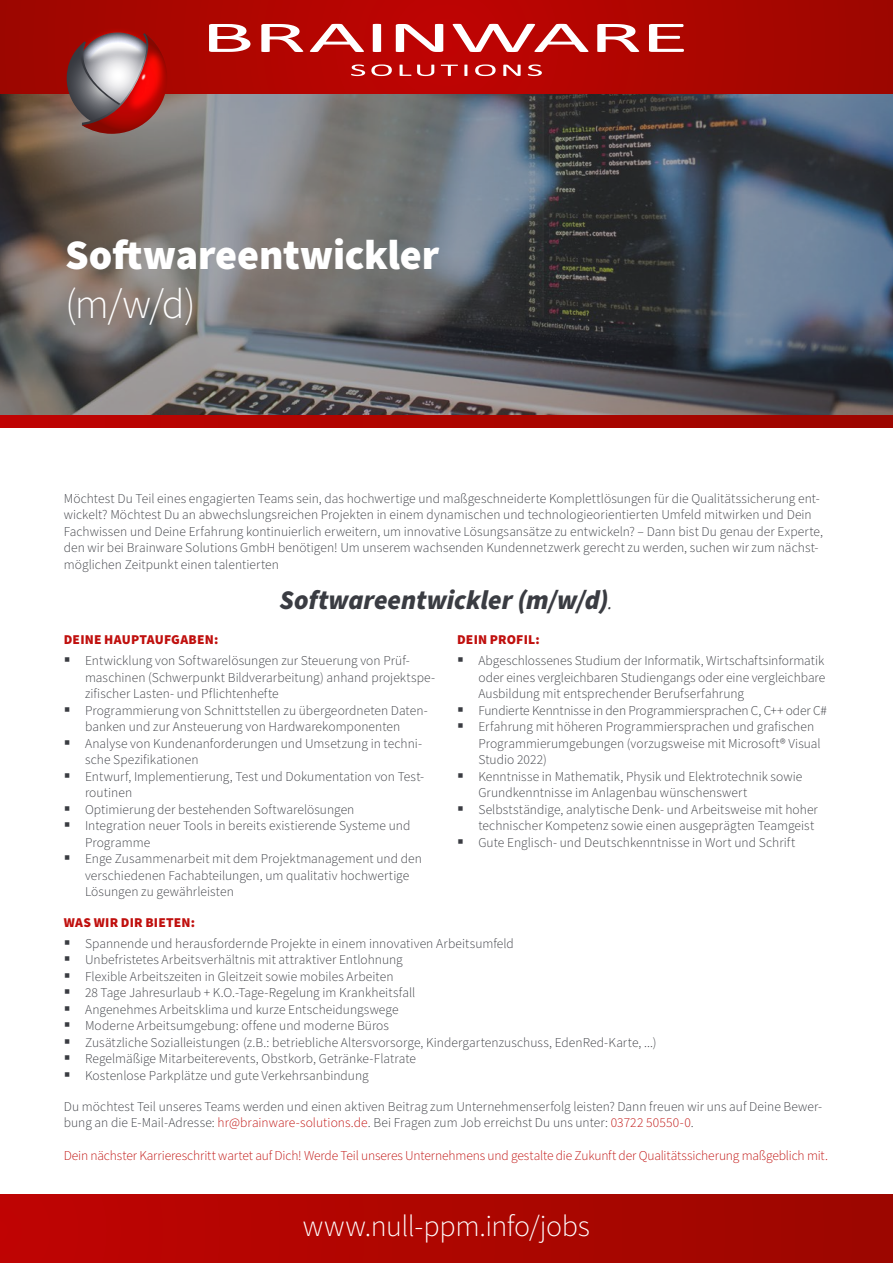
<style>
.page{position:relative;width:893px;height:1263px;background:#fff}
.page>*{position:absolute;margin:0;border:0;box-sizing:border-box;transform-origin:0 0}
.t1{font:900 42px/49.5px "Source Sans Pro";letter-spacing:-.005em;color:#fff}
.t2{font:300 30px "Source Sans Pro";letter-spacing:-.015em;color:#fff}
.t3{font:italic 900 27px "Source Sans Pro";letter-spacing:-.005em;color:#3a3c42}
.t4{font:300 13.5px/16.5px "Source Sans Pro";letter-spacing:.005em;color:#3a3c42}
.t5{font:300 13.5px "Source Sans Pro";letter-spacing:-.01em;color:#c0100e}
.t6{font:900 13.5px "Source Sans Pro";letter-spacing:.015em;color:#c0100e}
.s1{font-weight:300}
.s2{color:#c0100e}
</style>
<div class="page">
<div style="left:0;top:1194px;width:893px;height:69px;background:linear-gradient(to right,#bf0402,#9c0700)"></div>
<svg style="left:0;top:94px;width:893px;height:321px;background:#5f6267"></svg>
<svg style="left:0;top:415px;width:893px;height:12px;background:#ad0500"></svg>
<svg style="left:0;top:0;width:893px;height:94px;background:#ac0500"></svg>
<svg style="left:66px;top:32px;width:108px;height:105px;background:#8c5e5c"></svg>
<img style="left:121px;top:45px;width:47px;height:71px">
<img style="left:75px;top:28px;width:79px;height:38px">
<img style="left:133px;top:65px;width:21px;height:24px">
<svg style="left:209px;top:24px;width:41px;height:28px"></svg>
<svg style="left:261px;top:24px;width:42px;height:28px"></svg>
<svg style="left:310px;top:24px;width:54px;height:28px"></svg>
<svg style="left:373px;top:24px;width:8px;height:28px"></svg>
<svg style="left:396px;top:24px;width:47px;height:28px"></svg>
<svg style="left:453px;top:24px;width:135px;height:28px"></svg>
<svg style="left:597px;top:24px;width:42px;height:28px"></svg>
<svg style="left:649px;top:24px;width:35px;height:28px"></svg>
<svg style="left:351px;top:64px;width:14px;height:12px"></svg>
<svg style="left:371px;top:64px;width:21px;height:12px"></svg>
<svg style="left:400px;top:65px;width:11px;height:11px"></svg>
<svg style="left:417px;top:65px;width:17px;height:11px"></svg>
<svg style="left:441px;top:65px;width:17px;height:11px"></svg>
<svg style="left:464px;top:65px;width:3px;height:11px"></svg>
<svg style="left:475px;top:64px;width:21px;height:12px"></svg>
<svg style="left:503px;top:65px;width:18px;height:11px"></svg>
<svg style="left:528px;top:64px;width:14px;height:12px"></svg>
<p class="t1" style="left:65px;top:231px;width:376px">Softwareentwickler <span class="s1">(m/w/d)</span></p>
<p class="t4" style="left:64px;top:491px;width:761px">Möchtest Du Teil eines engagierten Teams sein, das hochwertige und maßgeschneiderte Komplettlösungen für die Qualitätssicherung ent&shy;wickelt? Möchtest Du an abwechslungsreichen Projekten in einem dynamischen und technologieorientierten Umfeld mitwirken und Dein Fachwissen und Deine Erfahrung kontinuierlich erweitern, um innovative Lösungsansätze zu entwickeln? – Dann bist Du genau der Experte, den wir bei Brainware Solutions GmbH benötigen! Um unserem wachsenden Kundennetzwerk gerecht zu werden, suchen wir zum nächst&shy;möglichen Zeitpunkt einen talentierten</p>
<p class="t3" style="left:280px;top:581px;width:335px">Softwareentwickler (m/w/d)<span class="s1">.</span></p>
<p class="t6" style="left:64px;top:630px;width:156px">DEINE HAUPTAUFGABEN:</p>
<p class="t4" style="left:85px;top:653px;width:352px">Entwicklung von Softwarelösungen zur Steuerung von Prüf&shy;maschinen (Schwerpunkt Bildverarbeitung) anhand projektspe&shy;zifischer Lasten- und Pflichtenhefte</p>
<p class="t4" style="left:85px;top:702px;width:344px">Programmierung von Schnittstellen zu übergeordneten Daten&shy;banken und zur Ansteuerung von Hardwarekomponenten</p>
<p class="t4" style="left:85px;top:735px;width:338px">Analyse von Kundenanforderungen und Umsetzung in techni&shy;sche Spezifikationen</p>
<p class="t4" style="left:85px;top:768px;width:341px">Entwurf, Implementierung, Test und Dokumentation von Test&shy;routinen</p>
<p class="t4" style="left:85px;top:801px;width:271px">Optimierung der bestehenden Softwarelösungen</p>
<p class="t4" style="left:85px;top:818px;width:327px">Integration neuer Tools in bereits existierende Systeme und<br>Programme</p>
<p class="t4" style="left:85px;top:851px;width:338px">Enge Zusammenarbeit mit dem Projektmanagement und den verschiedenen Fachabteilungen, um qualitativ hochwertige<br>Lösungen zu gewährleisten</p>
<p class="t6" style="left:457px;top:630px;width:84px">DEIN PROFIL:</p>
<p class="t4" style="left:478px;top:653px;width:348px;text-align:justify">Abgeschlossenes Studium der Informatik, Wirtschaftsinformatik oder eines vergleichbaren Studiengangs oder eine vergleichbare Ausbildung mit entsprechender Berufserfahrung</p>
<p class="t4" style="left:478px;top:702px;width:350px">Fundierte Kenntnisse in den Programmiersprachen C, C++ oder C#</p>
<p class="t4" style="left:478px;top:719px;width:344px">Erfahrung mit höheren Programmiersprachen und grafischen<br>Programmierumgebungen (vorzugsweise mit Microsoft® Visual<br>Studio 2022)</p>
<p class="t4" style="left:478px;top:768px;width:326px">Kenntnisse in Mathematik, Physik und Elektrotechnik sowie<br>Grundkenntnisse im Anlagenbau wünschenswert</p>
<p class="t4" style="left:478px;top:801px;width:341px">Selbstständige, analytische Denk- und Arbeitsweise mit hoher technischer Kompetenz sowie einen ausgeprägten Teamgeist</p>
<p class="t4" style="left:478px;top:834px;width:318px">Gute Englisch- und Deutschkenntnisse in Wort und Schrift</p>
<p class="t6" style="left:64px;top:913px;width:133px">WAS WIR DIR BIETEN:</p>
<p class="t4" style="left:85px;top:936px;width:430px">Spannende und herausfordernde Projekte in einem innovativen Arbeitsumfeld</p>
<p class="t4" style="left:85px;top:952px;width:319px">Unbefristetes Arbeitsverhältnis mit attraktiver Entlohnung</p>
<p class="t4" style="left:85px;top:969px;width:310px">Flexible Arbeitszeiten in Gleitzeit sowie mobiles Arbeiten</p>
<p class="t4" style="left:85px;top:985px;width:332px">28 Tage Jahresurlaub + K.O.-Tage-Regelung im Krankheitsfall</p>
<p class="t4" style="left:85px;top:1002px;width:315px">Angenehmes Arbeitsklima und kurze Entscheidungswege</p>
<p class="t4" style="left:85px;top:1018px;width:305px">Moderne Arbeitsumgebung: offene und moderne Büros</p>
<p class="t4" style="left:85px;top:1035px;width:573px">Zusätzliche Sozialleistungen (z.B.: betriebliche Altersvorsorge, Kindergartenzuschuss, EdenRed-Karte, ...)</p>
<p class="t4" style="left:85px;top:1051px;width:333px">Regelmäßige Mitarbeiterevents, Obstkorb, Getränke-Flatrate</p>
<p class="t4" style="left:85px;top:1068px;width:285px">Kostenlose Parkplätze und gute Verkehrsanbindung</p>
<p class="t4" style="left:64px;top:1098px;width:760px">Du möchtest Teil unseres Teams werden und einen aktiven Beitrag zum Unternehmenserfolg leisten? Dann freuen wir uns auf Deine Bewer&shy;bung an die E-Mail-Adresse: <span class="s2">hr@brainware-solutions.de</span>. Bei Fragen zum Job erreichst Du uns unter: <span class="s2">03722 50550-0</span>.</p>
<p class="t5" style="left:64px;top:1147px;width:766px">Dein nächster Karriereschritt wartet auf Dich! Werde Teil unseres Unternehmens und gestalte die Zukunft der Qualitätssicherung maßgeblich mit.</p>
<p class="t2" style="left:303px;top:1206px;width:289px">www.null-ppm.info/jobs</p>
</div>
